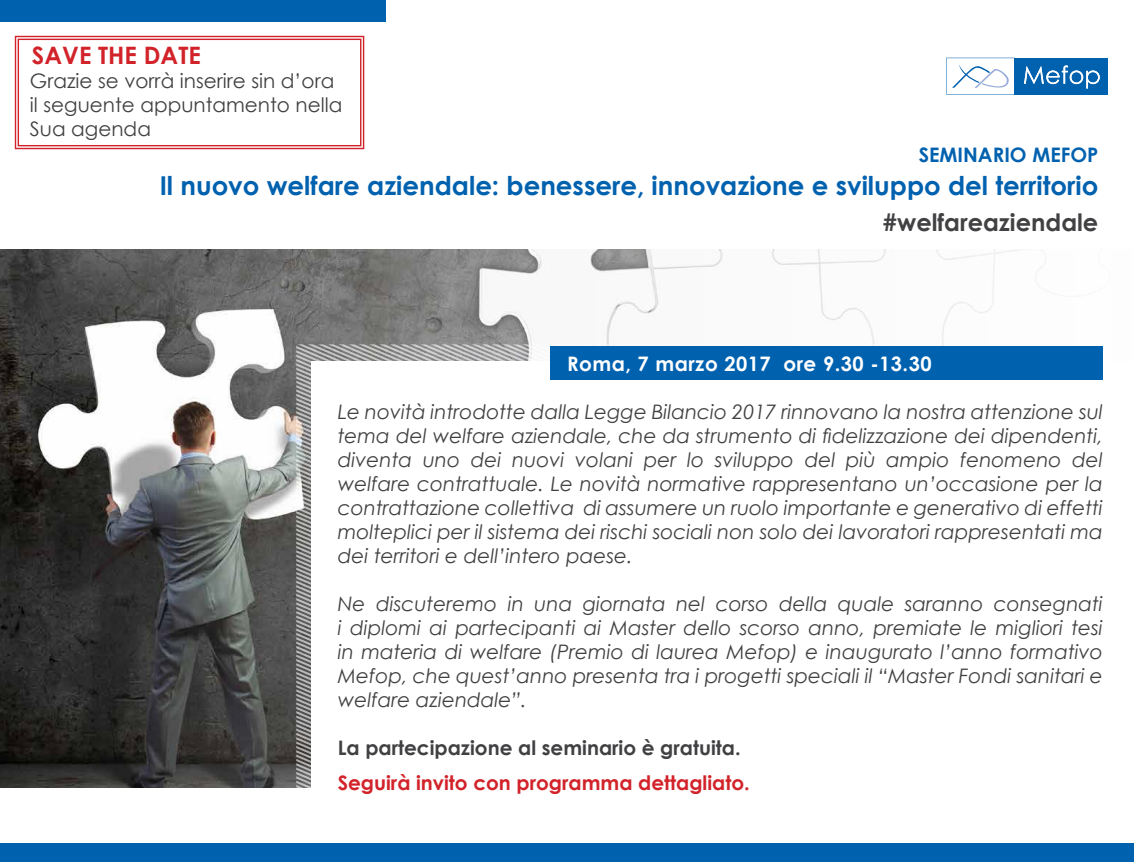
<style>
.page{position:relative;width:1134px;height:862px;background:#fff}
.page>*{position:absolute;margin:0;border:0;box-sizing:border-box;transform-origin:0 0}
.t1{font:700 26px "Century Gothic";color:#0061af}
.t2{font:700 24px "Century Gothic";color:#414042}
.t3{font:700 24px "Century Gothic";color:#d2232a}
.t4{font:italic 20px/24px "Century Gothic";color:#414042;text-align:justify}
.t5{font:20px/24px "Century Gothic";color:#414042}
.t6{font:700 20px "Century Gothic";color:#414042}
.t7{font:700 20px "Century Gothic";color:#d2232a}
.t8{font:700 20px "Century Gothic";letter-spacing:.025em;color:#fff}
.t9{font:700 20px "Century Gothic";color:#0061af}
</style>
<div class="page">
<img style="left:0;top:249px;width:1045px;height:538px">
<svg style="left:296px;top:401px;width:16px;height:387px;background:#969695"></svg>
<div style="left:0;top:0;width:386px;height:22px;background:#0061af"></div>
<div style="left:312px;top:361px;width:822px;height:459px;background:#fff"></div>
<div style="left:550px;top:346px;width:553px;height:33px;background:#0061af"></div>
<div style="left:1014px;top:58px;width:94px;height:37px;background:#0061af"></div>
<svg style="left:1024px;top:66px;width:76px;height:22px"></svg>
<svg style="left:946px;top:58px;width:68px;height:37px"></svg>
<svg style="left:14px;top:35px;width:351px;height:115px"></svg>
<div style="left:18px;top:39px;width:343px;height:107px;border:1px solid #d2232a"></div>
<div style="left:0;top:843px;width:1134px;height:19px;background:#0061af"></div>
<p class="t3" style="left:32px;top:37px;width:170px">SAVE THE DATE</p>
<p class="t5" style="left:30px;top:69px;width:314px">Grazie se vorrà inserire sin d’ora il seguente appuntamento nella<br>Sua agenda</p>
<p class="t9" style="left:919px;top:140px;width:181px">SEMINARIO MEFOP</p>
<h1 class="t1" style="left:160px;top:166px;width:940px">Il nuovo welfare aziendale: benessere, innovazione e sviluppo del territorio</h1>
<p class="t2" style="left:883px;top:204px;width:217px">#welfareaziendale</p>
<p class="t8" style="left:567px;top:348px;width:366px">Roma, 7 marzo 2017 ore 9.30 -13.30</p>
<p class="t4" style="left:338px;top:400px;width:767px">Le novità introdotte dalla Legge Bilancio 2017 rinnovano la nostra attenzione sul tema del welfare aziendale, che da strumento di fidelizzazione dei dipendenti, diventa uno dei nuovi volani per lo sviluppo del più ampio fenomeno del welfare contrattuale. Le novità normative rappresentano un’occasione per la contrattazione collettiva di assumere un ruolo importante e generativo di effetti molteplici per il sistema dei rischi sociali non solo dei lavoratori rappresentati ma dei territori e dell’intero paese.</p>
<p class="t4" style="left:338px;top:592px;width:767px">Ne discuteremo in una giornata nel corso della quale saranno consegnati i diplomi ai partecipanti ai Master dello scorso anno, premiate le migliori tesi in materia di welfare (Premio di laurea Mefop) e inaugurato l’anno formativo Mefop, che quest’anno presenta tra i progetti speciali il “Master Fondi sanitari e welfare aziendale”.</p>
<p class="t6" style="left:338px;top:732px;width:404px">La partecipazione al seminario è gratuita.</p>
<p class="t7" style="left:338px;top:768px;width:413px">Seguirà invito con programma dettagliato.</p>
</div>
